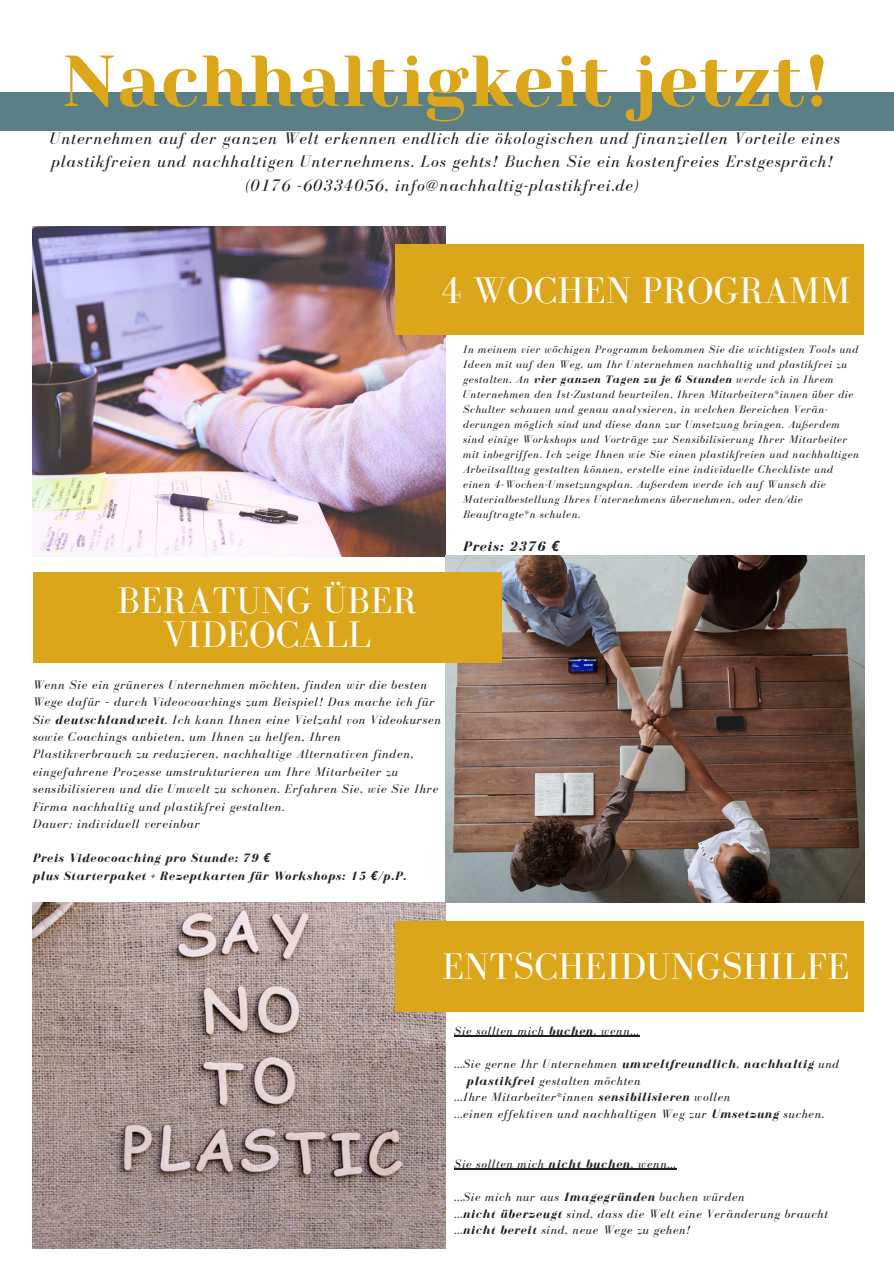
<style>
.page{position:relative;width:894px;height:1264px;background:#fff}
.page>*{position:absolute;margin:0;border:0;box-sizing:border-box;transform-origin:0 0}
.t1{font:72px "Yeseva One";letter-spacing:.01em;color:#dba61a}
.t2{font:37.95px "Bodoni FLF";letter-spacing:.01em;color:#fff}
.t3{font:italic 17.1px/23.7px "Bodoni FLF";letter-spacing:.06em;color:#222}
.t4{font:italic 700 14.25px "Bodoni FLF";letter-spacing:.06em;color:#222}
.t5{font:italic 12.75px/17.4px "Bodoni FLF";letter-spacing:.06em;color:#222}
.t6{font:italic 12.45px "Bodoni FLF";letter-spacing:.06em;color:#222}
.t7{font:italic 700 12.45px "Bodoni FLF";letter-spacing:.06em;color:#222}
.t8{font:italic 11.25px/15px "Bodoni FLF";letter-spacing:.06em;color:#222}
.s1{font-weight:700}
.s2{font-family:"Noto Sans"}
</style>
<div class="page">
<div style="left:0;top:92px;width:893px;height:38px;background:#5a7f85"></div>
<img style="left:33px;top:226px;width:412px;height:330px">
<img style="left:445px;top:556px;width:419px;height:346px">
<img style="left:33px;top:902px;width:412px;height:346px">
<div style="left:395px;top:244px;width:468px;height:90px;background:#dba61a"></div>
<div style="left:33px;top:572px;width:468px;height:90px;background:#dba61a"></div>
<div style="left:395px;top:921px;width:468px;height:90px;background:#dba61a"></div>
<hr style="left:454px;top:1035px;width:94px;height:1px;background:#222">
<hr style="left:548px;top:1035px;width:45px;height:1px;background:#222">
<hr style="left:593px;top:1035px;width:46px;height:1px;background:#222">
<svg style="left:454px;top:1168px;width:18px;height:1px"></svg>
<hr style="left:472px;top:1168px;width:76px;height:1px;background:#222">
<hr style="left:548px;top:1168px;width:82px;height:1px;background:#222">
<hr style="left:630px;top:1168px;width:46px;height:1px;background:#222">
<p class="t1" style="left:62px;top:40px;width:766px">Nachhaltigkeit jetzt!</p>
<p class="t3" style="left:50px;top:126px;width:791px">Unternehmen auf der ganzen Welt erkennen endlich die ökologischen und finanziellen Vorteile eines plastikfreien und nachhaltigen Unternehmens. Los gehts! Buchen Sie ein kostenfreies Erstgespräch!</p>
<p class="t3" style="left:246px;top:173px;width:394px">(0176 -60334056, info@nachhaltig-plastikfrei.de)</p>
<p class="t2" style="left:441px;top:269px;width:410px">4 WOCHEN PROGRAMM</p>
<p class="t2" style="left:117px;top:579px;width:300px">BERATUNG ÜBER</p>
<p class="t2" style="left:163px;top:613px;width:209px">VIDEOCALL</p>
<p class="t5" style="left:33px;top:675px;width:410px">Wenn Sie ein grüneres Unternehmen möchten, finden wir die besten Wege dafür – durch Videocoachings zum Beispiel! Das mache ich für Sie <span class="s1">deutschlandweit</span>. Ich kann Ihnen eine Vielzahl von Videokursen sowie Coachings anbieten, um Ihnen zu helfen, Ihren Plastikverbrauch zu reduzieren, nachhaltige Alternativen finden, eingefahrene Prozesse umstrukturieren um Ihre Mitarbeiter zu sensibilisieren und die Umwelt zu schonen. Erfahren Sie, wie Sie Ihre Firma nachhaltig und plastikfrei gestalten.</p>
<p class="t5" style="left:33px;top:815px;width:169px">Dauer: individuell vereinbar</p>
<p class="t7" style="left:33px;top:851px;width:239px">Preis Videocoaching pro Stunde: 79 <span class="s2">€</span></p>
<p class="t7" style="left:33px;top:869px;width:375px">plus Starterpaket + Rezeptkarten für Workshops: 15 <span class="s2">€</span>/p.P.</p>
<p class="t8" style="left:463px;top:342px;width:397px">In meinem vier wöchigen Programm bekommen Sie die wichtigsten Tools und Ideen mit auf den Weg, um Ihr Unternehmen nachhaltig und plastikfrei zu gestalten. An <span class="s1">vier ganzen Tagen zu je 6 Stunden</span> werde ich in Ihrem Unternehmen den Ist-Zustand beurteilen, Ihren Mitarbeitern*innen über die Schulter schauen und genau analysieren, in welchen Bereichen Verän&shy;derungen möglich sind und diese dann zur Umsetzung bringen. Außerdem sind einige Workshops und Vorträge zur Sensibilisierung Ihrer Mitarbeiter mit inbegriffen. Ich zeige Ihnen wie Sie einen plastikfreien und nachhaltigen Arbeitsalltag gestalten können, erstelle eine individuelle Checkliste und einen 4-Wochen-Umsetzungsplan. Außerdem werde ich auf Wunsch die Materialbestellung Ihres Unternehmens übernehmen, oder den/die Beauftragte*n schulen.</p>
<p class="t4" style="left:463px;top:539px;width:97px">Preis: 2376 <span class="s2">€</span></p>
<p class="t2" style="left:442px;top:945px;width:408px">ENTSCHEIDUNGSHILFE</p>
<p class="t6" style="left:454px;top:1023px;width:186px">Sie sollten mich <span class="s1">buchen</span>, wenn...</p>
<p class="t6" style="left:454px;top:1057px;width:386px">...Sie gerne Ihr Unternehmen <span class="s1">umweltfreundlich</span>, <span class="s1">nachhaltig</span> und</p>
<p class="t6" style="left:466px;top:1073px;width:175px"><span class="s1">plastikfrei</span> gestalten möchten</p>
<p class="t6" style="left:454px;top:1090px;width:277px">...Ihre Mitarbeiter*innen <span class="s1">sensibilisieren</span> wollen</p>
<p class="t6" style="left:454px;top:1107px;width:371px">...einen effektiven und nachhaltigen Weg zur <span class="s1">Umsetzung</span> suchen.</p>
<p class="t6" style="left:454px;top:1156px;width:223px">Sie sollten mich <span class="s1">nicht buchen</span>, wenn...</p>
<p class="t6" style="left:454px;top:1190px;width:292px">...Sie mich nur aus <span class="s1">Imagegründen</span> buchen würden</p>
<p class="t6" style="left:454px;top:1206px;width:375px">...<span class="s1">nicht überzeugt</span> sind, dass die Welt eine Veränderung braucht</p>
<p class="t6" style="left:454px;top:1223px;width:238px">...<span class="s1">nicht bereit</span> sind, neue Wege zu gehen!</p>
</div>
